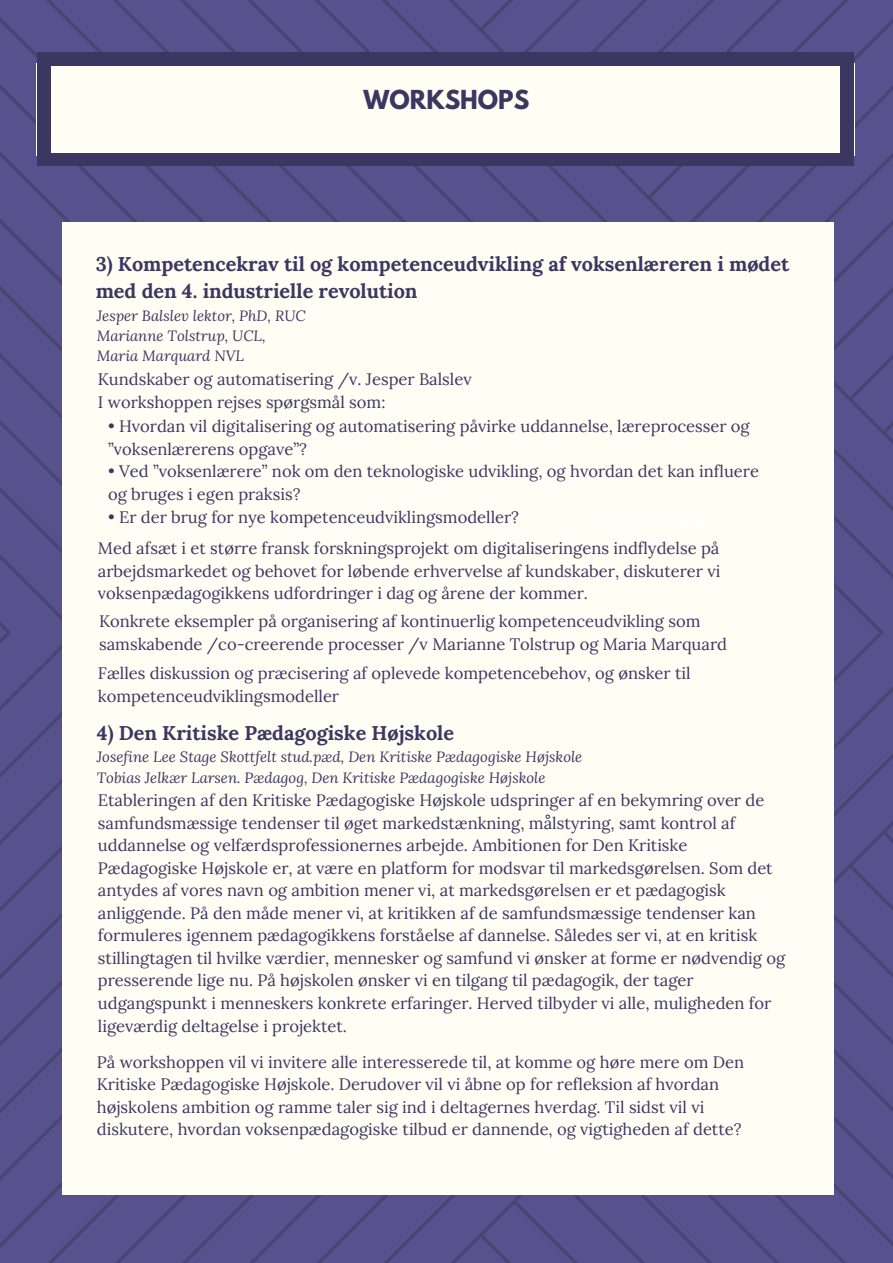
<style>
.page{position:relative;width:893px;height:1263px;background:#fff}
.page>*{position:absolute;margin:0;border:0;box-sizing:border-box;transform-origin:0 0}
.t1{font:700 23.25px "League Spartan";color:#3b3760}
.t2{font:700 19.8px/27px "Lora";color:#3b3760}
.t3{font:16.5px/22.5px "Lora";color:#3b3760}
.t4{font:italic 14.85px/20.2px "Lora";color:#3b3760}
.s1{font-family:"DejaVu Sans"}
</style>
<div class="page">
<img style="left:0;top:0;width:893px;height:1263px">
<div style="left:36px;top:63px;width:819px;height:92px;background:#fffef5"></div>
<div style="left:841px;top:153px;width:13px;height:13px;background:#3b3760"></div>
<div style="left:37px;top:65px;width:13px;height:89px;background:#3b3760"></div>
<div style="left:37px;top:153px;width:13px;height:13px;background:#3b3760"></div>
<div style="left:841px;top:65px;width:13px;height:89px;background:#3b3760"></div>
<div style="left:49px;top:153px;width:793px;height:13px;background:#3b3760"></div>
<div style="left:841px;top:53px;width:13px;height:13px;background:#3b3760"></div>
<div style="left:37px;top:53px;width:13px;height:13px;background:#3b3760"></div>
<div style="left:49px;top:53px;width:793px;height:13px;background:#3b3760"></div>
<div style="left:62px;top:222px;width:771px;height:973px;background:#fffef5"></div>
<h1 class="t1" style="left:364px;top:88px;width:167px">WORKSHOPS</h1>
<p class="t2" style="left:96px;top:251px;width:695px">3) Kompetencekrav til og kompetenceudvikling af voksenlæreren i mødet med den 4. industrielle revolution</p>
<p class="t4" style="left:97px;top:306px;width:210px">Jesper Balslev lektor, PhD, RUC<br>Marianne Tolstrup, UCL,<br>Maria Marquard NVL</p>
<p class="t3" style="left:98px;top:368px;width:375px">Kundskaber og automatisering /v. Jesper Balslev<br>I workshoppen rejses spørgsmål som:</p>
<p class="t3" style="left:108px;top:416px;width:643px">• Hvordan vil digitalisering og automatisering påvirke uddannelse, læreprocesser og ”voksenlærerens opgave”?</p>
<p class="t3" style="left:108px;top:461px;width:652px">• Ved ”voksenlærere” nok om den teknologiske udvikling, og hvordan det kan influere og bruges i egen praksis?</p>
<p class="t3" style="left:98px;top:501px;width:623px;line-height:31.5px;text-indent:10px">• Er der brug for nye kompetenceudviklingsmodeller?<br>Med afsæt i et større fransk forskningsprojekt om digitaliseringens indflydelse på</p>
<p class="t3" style="left:98px;top:560px;width:624px">arbejdsmarkedet og behovet for løbende erhvervelse af kundskaber, diskuterer vi voksenpædagogikkens udfordringer i dag og årene der kommer.</p>
<p class="t3" style="left:99px;top:610px;width:629px">Konkrete eksempler på organisering af kontinuerlig kompetenceudvikling som samskabende /co-creerende processer /v Marianne Tolstrup og Maria Marquard</p>
<p class="t3" style="left:98px;top:662px;width:594px">Fælles diskussion og præcisering af oplevede kompetencebehov, og ønsker til kompetenceudviklingsmodeller</p>
<p class="t2" style="left:97px;top:719px;width:359px">4) Den Kritiske Pædagogiske Højskole</p>
<p class="t4" style="left:97px;top:747px;width:487px">Josefine Lee Stage Skottfelt stud.pæd, Den Kritiske Pædagogiske Højskole<br>Tobias Jelkær Larsen. Pædagog, Den Kritiske Pædagogiske Højskole</p>
<p class="t3" style="left:98px;top:789px;width:689px">Etableringen af den Kritiske Pædagogiske Højskole udspringer af en bekymring over de samfundsmæssige tendenser til øget markedstænkning, ma<span class="s1">̊</span>lstyring, samt kontrol af uddannelse og velfærdsprofessionernes arbejde. Ambitionen for Den Kritiske Pædagogiske Højskole er, at være en platform for modsvar til markedsgørelsen. Som det antydes af vores navn og ambition mener vi, at markedsgørelsen er et pædagogisk anliggende. På den måde mener vi, at kritikken af de samfundsmæssige tendenser kan formuleres igennem pædagogikkens forståelse af dannelse. Således ser vi, at en kritisk stillingtagen til hvilke værdier, mennesker og samfund vi ønsker at forme er nødvendig og presserende lige nu. På højskolen ønsker vi en tilgang til pædagogik, der tager udgangspunkt i menneskers konkrete erfaringer. Herved tilbyder vi alle, muligheden for ligeværdig deltagelse i projektet.</p>
<p class="t3" style="left:97px;top:1051px;width:649px">På workshoppen vil vi invitere alle interesserede til, at komme og høre mere om Den Kritiske Pædagogiske Højskole. Derudover vil vi åbne op for refleksion af hvordan højskolens ambition og ramme taler sig ind i deltagernes hverdag. Til sidst vil vi diskutere, hvordan voksenpædagogiske tilbud er dannende, og vigtigheden af dette?</p>
</div>
